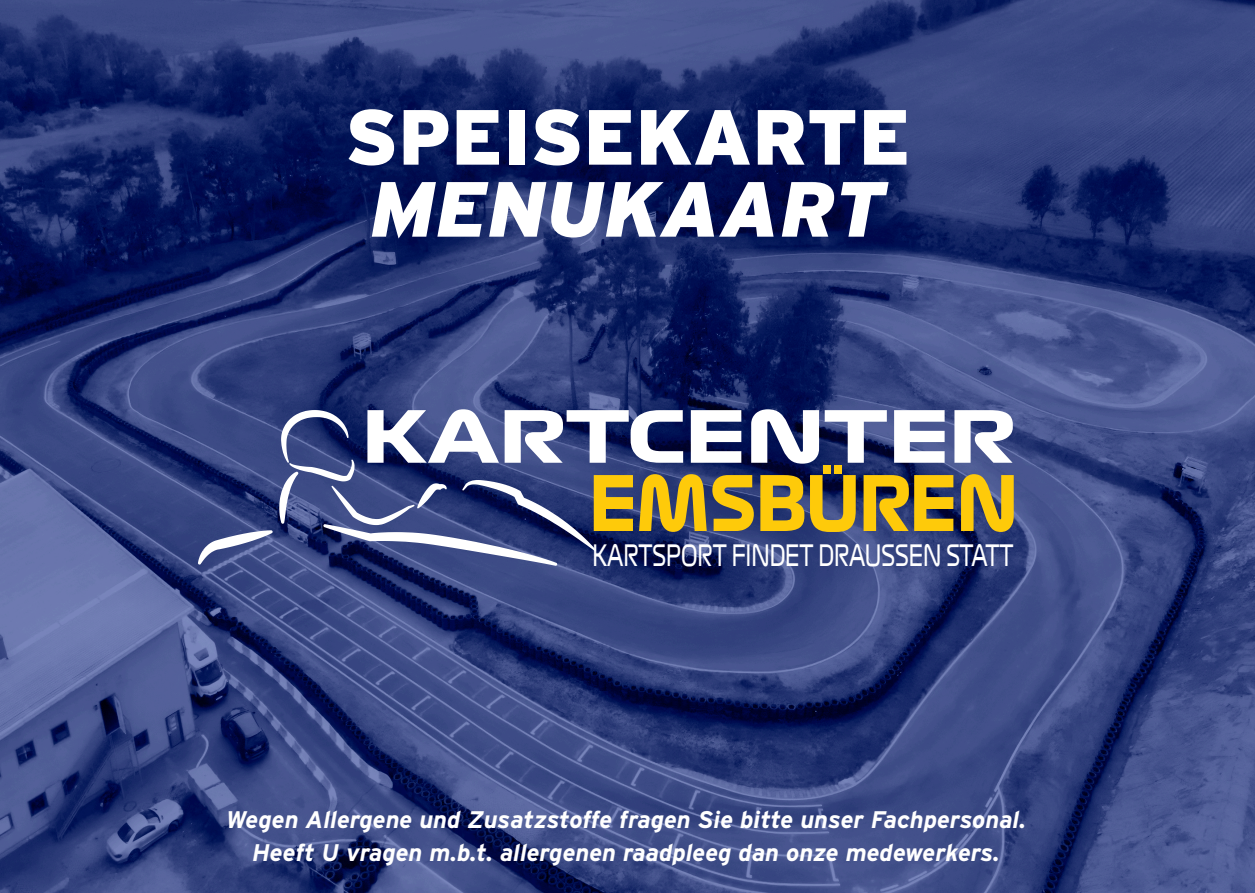
<style>
.page{position:relative;width:1255px;height:893px;background:#fff}
.page>*{position:absolute;margin:0;border:0;box-sizing:border-box;transform-origin:0 0}
.t1{font:900 78px "Interstate";color:#fff}
.t2{font:italic 900 78px "Interstate";color:#fff}
.t3{font:28.8px "Formula 1 Display Regular";color:#fff;scale:.65 1}
.t4{font:italic 700 24px/33px "Interstate";color:#fff;text-align:center}
</style>
<div class="page">
<img style="left:0;top:0;width:1254px;height:893px">
<svg style="left:198px;top:530px;width:75px;height:35px"></svg>
<svg style="left:279px;top:409px;width:734px;height:157px"></svg>
<h1 class="t1" style="left:345px;top:102px;width:567px">SPEISEKARTE</h1>
<h1 class="t2" style="left:370px;top:174px;width:517px">MENUKAART</h1>
<p class="t3" style="left:592px;top:541px;width:649px">KARTSPORT FINDET DRAUSSEN STATT</p>
<p class="t4" style="left:226px;top:805px;width:801px">Wegen Allergene und Zusatzstoffe fragen Sie bitte unser Fachpersonal.<br>Heeft U vragen m.b.t. allergenen raadpleeg dan onze medewerkers.</p>
</div>
